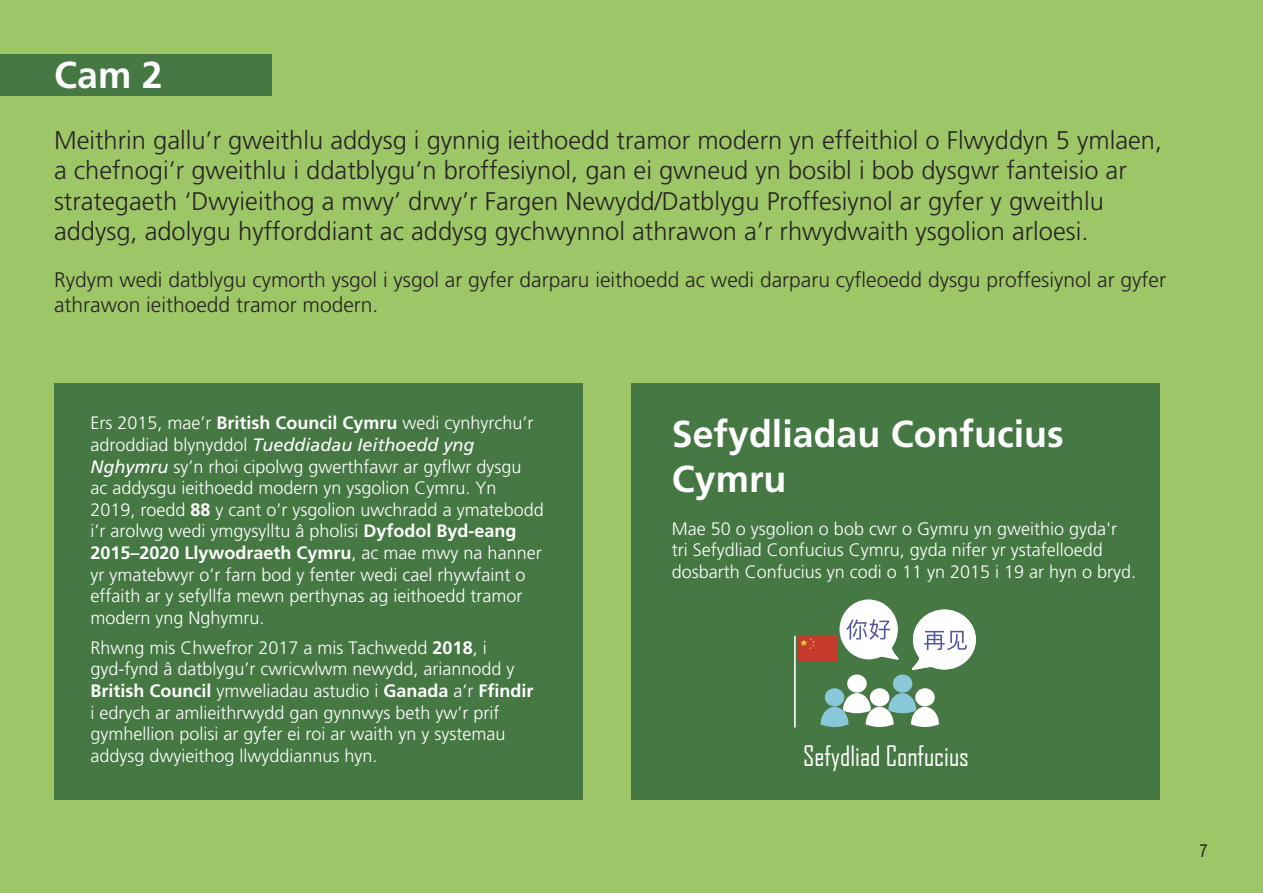
<style>
.page{position:relative;width:1263px;height:893px;background:#fff}
.page>*{position:absolute;margin:0;border:0;box-sizing:border-box;transform-origin:0 0}
.Action_heading{font:700 37.5px/45px "Frutiger LT Std";color:#fff}
.Sub_heding_2{font:27px "Agency FB";color:#fff}
.Action_Intro{font:300 25.5px/30.6px "Frutiger LT Std";color:#272425}
.Acuon_intro_2{font:300 21px/25.2px "Frutiger LT Std";color:#272425}
.Body_white{font:300 18px/21.6px "Frutiger LT Std";color:#fff}
.t1{font:18px "Arial Narrow";color:#272425}
.s1{font-weight:700}
.s2{font-weight:400;font-style:italic}
</style>
<div class="page">
<svg style="left:0;top:0;width:1px;height:893px"></svg>
<div style="left:1px;top:0;width:1262px;height:893px;background:#9dc667"></div>
<div style="left:54px;top:384px;width:529px;height:416px;background:#457843"></div>
<div style="left:631px;top:384px;width:529px;height:416px;background:#457843"></div>
<div style="left:0;top:54px;width:271px;height:41px;background:#457843"></div>
<svg style="left:825px;top:688px;width:19px;height:18px"></svg>
<svg style="left:870px;top:688px;width:19px;height:18px"></svg>
<div style="left:847px;top:674px;width:20px;height:19px;background:#fff;border-radius:50%"></div>
<div style="left:893px;top:674px;width:19px;height:19px;background:#89c8d9;border-radius:50%"></div>
<svg style="left:915px;top:688px;width:20px;height:18px"></svg>
<svg style="left:820px;top:693px;width:119px;height:34px"></svg>
<svg style="left:839px;top:599px;width:60px;height:61px"></svg>
<svg style="left:911px;top:609px;width:65px;height:61px"></svg>
<img style="left:798px;top:636px;width:39px;height:26px">
<hr style="left:794px;top:636px;width:2px;height:91px;background:#fff">
<h1 class="Action_heading" style="left:54px;top:53px;width:110px">Cam 2</h1>
<p class="Action_Intro" style="left:54px;top:125px;width:1110px">Meithrin gallu’r gweithlu addysg i gynnig ieithoedd tramor modern yn effeithiol o Flwyddyn 5 ymlaen, a chefnogi’r gweithlu i ddatblygu’n broffesiynol, gan ei gwneud yn bosibl i bob dysgwr fanteisio ar strategaeth ‘Dwyieithog a mwy’ drwy’r Fargen Newydd/Datblygu Proffesiynol ar gyfer y gweithlu addysg, adolygu hyfforddiant ac addysg gychwynnol athrawon a’r rhwydwaith ysgolion arloesi.</p>
<p class="Acuon_intro_2" style="left:54px;top:267px;width:1113px">Rydym wedi datblygu cymorth ysgol i ysgol ar gyfer darparu ieithoedd ac wedi darparu cyfleoedd dysgu proffesiynol ar gyfer athrawon ieithoedd tramor modern.</p>
<p class="Body_white" style="left:90px;top:413px;width:455px">Ers 2015, mae’r <span class="s1">British Council Cymru</span> wedi cynhyrchu’r adroddiad blynyddol <span class="s2">Tueddiadau Ieithoedd yng Nghymru</span> sy’n rhoi cipolwg gwerthfawr ar gyflwr dysgu<br>ac addysgu ieithoedd modern yn ysgolion Cymru. Yn 2019, roedd <span class="s1">88</span> y cant o’r ysgolion uwchradd a ymatebodd i’r arolwg wedi ymgysylltu â pholisi <span class="s1">Dyfodol Byd-eang 2015–2020 Llywodraeth Cymru</span>, ac mae mwy na hanner yr ymatebwyr o’r farn bod y fenter wedi cael rhywfaint o effaith ar y sefyllfa mewn perthynas ag ieithoedd tramor modern yng Nghymru.</p>
<p class="Body_white" style="left:90px;top:637px;width:445px">Rhwng mis Chwefror 2017 a mis Tachwedd <span class="s1">2018</span>, i gyd-fynd â datblygu’r cwricwlwm newydd, ariannodd y <span class="s1">British Council</span> ymweliadau astudio i <span class="s1">Ganada</span> a’r <span class="s1">Ffindir </span>i edrych ar amlieithrwydd gan gynnwys beth yw’r prif gymhellion polisi ar gyfer ei roi ar waith yn y systemau addysg dwyieithog llwyddiannus hyn.</p>
<p class="Action_heading" style="left:672px;top:412px;width:393px">Sefydliadau Confucius<br>Cymru</p>
<p class="Body_white" style="left:672px;top:518px;width:466px">Mae 50 o ysgolion o bob cwr o Gymru yn gweithio gyda'r tri Sefydliad Confucius Cymru, gyda nifer yr ystafelloedd dosbarth Confucius yn codi o 11 yn 2015 i 19 ar hyn o bryd.</p>
<p class="Sub_heding_2" style="left:803px;top:740px;width:167px">Sefydliad Confucius</p>
<p class="t1" style="left:1199px;top:837px;width:10px">7</p>
</div>
